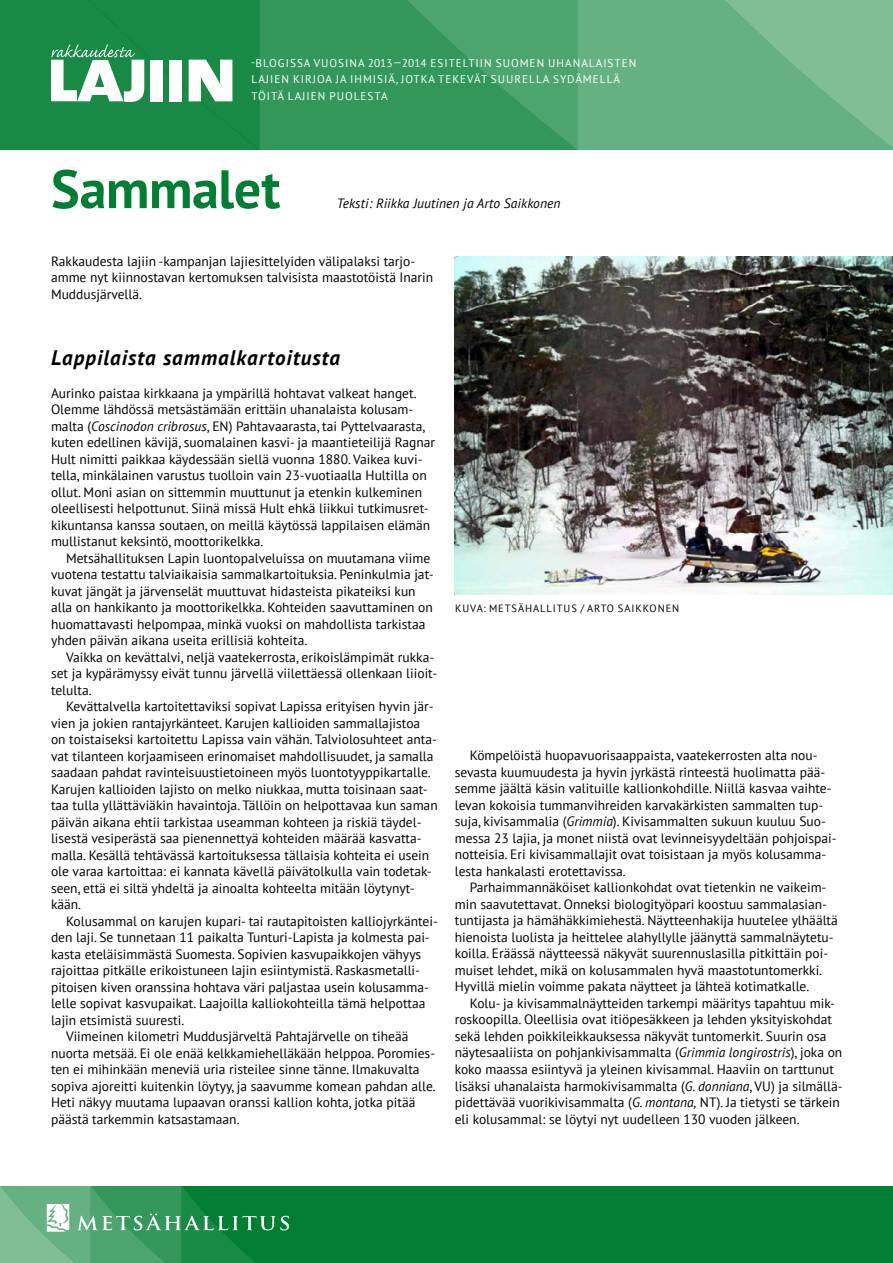
<style>
.page{position:relative;width:893px;height:1263px;background:#fff}
.page>*{position:absolute;margin:0;border:0;box-sizing:border-box;transform-origin:0 0}
.t1{font:700 54px "PT Sans";letter-spacing:-.005em;color:#007e31}
.t2{font:italic 700 21px "PT Sans";letter-spacing:.05em;color:#000}
.t3{font:13.5px/16.5px "PT Sans";color:#000}
.t4{font:italic 13.5px "PT Sans";letter-spacing:.01em;color:#000}
.t5{font:11.25px/16.5px "PT Sans";letter-spacing:.09em;color:#fff}
.t6{font:10.5px "PT Sans";letter-spacing:.09em;color:#000}
.s1{font-style:italic}
</style>
<div class="page">
<svg style="left:577px;top:0;width:316px;height:150px;fill:#65b182"></svg>
<svg style="left:260px;top:0;width:317px;height:150px;fill:#329759"></svg>
<svg style="left:0;top:0;width:260px;height:150px"></svg>
<div style="left:0;top:1186px;width:893px;height:77px;background:#007e31"></div>
<svg style="left:0;top:1186px;width:289px;height:77px"></svg>
<img style="left:455px;top:256px;width:438px;height:338px">
<p class="t5" style="left:251px;top:54px;width:387px">-blogissa vuosina 2013—2014 esiteltiin suomen uhanalaisten lajien kirjoa ja ihmisiä, jotka tekevät suurella sydämellä töitä lajien puolesta</p>
<h1 class="t1" style="left:51px;top:154px;width:231px">Sammalet</h1>
<p class="t4" style="left:337px;top:195px;width:225px">Teksti: Riikka Juutinen ja Arto Saikkonen</p>
<p class="t3" style="left:51px;top:252px;width:384px">Rakkaudesta lajiin -kampanjan lajiesittelyiden välipalaksi tarjo&shy;amme nyt kiinnostavan kertomuksen talvisista maastotöistä I narin<br>M uddusjärvellä.</p>
<h2 class="t2" style="left:51px;top:343px;width:290px">Lappilaista sammalkartoitusta</h2>
<p class="t3" style="left:51px;top:384px;width:386px">Aurinko paistaa kirkkaana ja ympärillä hohtavat valkeat hanget.<br>Olemme lähdössä metsästämään erittäin uhanalaista kolusam&shy;malta (<span class="s1">Coscinodon cribrosus</span>, EN ) Pahtavaarasta, tai Pyttelvaarasta, kuten edellinen kävijä, suomalainen kasvi- ja maantieteilijä Ragnar H ult nimitti paikkaa käydessään siellä vuonna 1880. Vaikea kuvi&shy;tella, minkälainen varustus tuolloin vain 23-vuotiaalla H ultilla on ollut. Moni asian on sittemmin muuttunut ja etenkin kulkeminen oleellisesti helpottunut. Siinä missä H ult ehkä liikkui tutkimusret&shy;kikuntansa kanssa soutaen, on meillä käytössä lappilaisen elämän mullistanut keksintö, moottorikelkka.</p>
<p class="t3" style="left:51px;top:549px;width:384px;text-indent:15px">Metsähallituksen Lapin luontopalveluissa on muutamana viime vuotena testattu talviaikaisia sammalkartoituksia. Peninkulmia jat&shy;kuvat jängät ja järvenselät muuttuvat hidasteista pikateiksi kun alla on hankikanto ja moottorikelkka. Kohteiden saavuttaminen on huomattavasti helpompaa, minkä vuoksi on mahdollista tarkistaa yhden päivän aikana useita erillisiä kohteita.</p>
<p class="t3" style="left:51px;top:648px;width:388px;text-indent:15px">Vaikka on kevättalvi, neljä vaatekerrosta, erikoislämpimät rukka&shy;set ja kypärämyssy eivät tunnu järvellä viilettäessä ollenkaan liioit&shy;telulta.</p>
<p class="t3" style="left:51px;top:698px;width:388px;text-indent:15px">Kevättalvella kartoitettaviksi sopivat Lapissa erityisen hyvin jär&shy;vien ja jokien rantajyrkänteet. Karujen kallioiden sammallajistoa on toistaiseksi kartoitettu Lapissa vain vähän. Talviolosuhteet anta&shy;vat tilanteen korjaamiseen erinomaiset mahdollisuudet, ja samalla saadaan pahdat ravinteisuustietoineen myös luontotyyppikartalle.<br>Karujen kallioiden lajisto on melko niukkaa, mutta toisinaan saat&shy;taa tulla yllättäviäkin havaintoja. Tällöin on helpottavaa kun saman päivän aikana ehtii tarkistaa useamman kohteen ja riskiä täydel&shy;lisestä vesiperästä saa pienennettyä kohteiden määrää kasvatta&shy;malla. Kesällä tehtävässä kartoituksessa tällaisia kohteita ei usein ole varaa kartoittaa: ei kannata kävellä päivätolkulla vain todetak&shy;seen, että ei siltä yhdeltä ja ainoalta kohteelta mitään löytynyt&shy;kään.</p>
<p class="t3" style="left:66px;top:912px;width:373px">Kolusammal on karujen kupari- tai rautapitoisten kalliojyrkäntei-</p>
<p class="t3" style="left:51px;top:929px;width:380px">den laji. Se tunnetaan 11 paikalta Tunturi-Lapista ja kolmesta pai-</p>
<p class="t3" style="left:51px;top:945px;width:372px">kasta eteläisimmästä Suomesta. Sopivien kasvupaikkojen vähyys</p>
<p class="t3" style="left:51px;top:962px;width:371px">rajoittaa pitkälle erikoistuneen lajin esiintymistä. Raskasmetalli-</p>
<p class="t3" style="left:51px;top:978px;width:380px">pitoisen kiven oranssina hohtava väri paljastaa usein kolusamma-</p>
<p class="t3" style="left:51px;top:995px;width:376px">lelle sopivat kasvupaikat. Laajoilla kalliokohteilla tämä helpottaa</p>
<p class="t3" style="left:51px;top:1011px;width:135px">lajin etsimistä suuresti.</p>
<p class="t3" style="left:66px;top:1028px;width:344px">Viimeinen kilometri M uddusjärveltä Pahtajärvelle on tiheää</p>
<p class="t3" style="left:51px;top:1044px;width:386px">nuorta metsää. Ei ole enää kelkkamiehelläkään helppoa. Poromies-</p>
<p class="t3" style="left:51px;top:1061px;width:370px">ten ei mihinkään meneviä uria risteilee sinne tänne. I lmakuvalta</p>
<p class="t3" style="left:51px;top:1077px;width:386px">sopiva ajoreitti kuitenkin löytyy, ja saavumme komean pahdan alle.</p>
<p class="t3" style="left:51px;top:1094px;width:366px">H eti näkyy muutama lupaavan oranssi kallion kohta, jotka pitää</p>
<p class="t3" style="left:51px;top:1110px;width:190px">päästä tarkemmin katsastamaan.</p>
<p class="t6" style="left:455px;top:601px;width:226px">Kuva: M etsähallitus / Arto Saikkonen</p>
<p class="t3" style="left:455px;top:747px;width:383px;text-indent:15px">Kömpelöistä huopavuorisaappaista, vaatekerrosten alta nou&shy;sevasta kuumuudesta ja hyvin jyrkästä rinteestä huolimatta pää&shy;semme jäältä käsin valituille kallionkohdille. N iillä kasvaa vaihte&shy;levan kokoisia tummanvihreiden karvakärkisten sammalten tup&shy;suja, kivisammalia (<span class="s1">Grimmia</span>). Kivisammalten sukuun kuuluu Suo&shy;messa 23 lajia, ja monet niistä ovat levinneisyydeltään pohjoispai&shy;notteisia. Eri kivisammallajit ovat toisistaan ja myös kolusamma&shy;lesta hankalasti erotettavissa.</p>
<p class="t3" style="left:455px;top:879px;width:385px;text-indent:15px">Parhaimmannäköiset kallionkohdat ovat tietenkin ne vaikeim&shy;min saavutettavat. Onneksi biologityöpari koostuu sammalasian&shy;tuntijasta ja hämähäkkimiehestä. Näytteenhakija huutelee ylhäältä hienoista luolista ja heittelee alahyllylle jäänyttä sammalnäytetu&shy;koilla. Eräässä näytteessä näkyvät suurennuslasilla pitkittäin poi&shy;muiset lehdet, mikä on kolusammalen hyvä maastotuntomerkki.<br>Hyvillä mielin voimme pakata näytteet ja lähteä kotimatkalle.</p>
<p class="t3" style="left:455px;top:995px;width:389px;text-indent:15px">Kolu- ja kivisammalnäytteiden tarkempi määritys tapahtuu mik&shy;roskoopilla. Oleellisia ovat itiöpesäkkeen ja lehden yksityiskohdat sekä lehden poikkileikkauksessa näkyvät tuntomerkit. Suurin osa näytesaaliista on pohjankivisammalta (<span class="s1">Grimmia longirostris</span>), joka on koko maassa esiintyvä ja yleinen kivisammal. Haaviin on tarttunut lisäksi uhanalaista harmokivisammalta (<span class="s1">G. donniana</span>, VU) ja silmällä&shy;pidettävää vuorikivisammalta (<span class="s1">G. montana,</span> NT). Ja tietysti se tärkein eli kolusammal: se löytyi nyt uudelleen 130 vuoden jälkeen.</p>
</div>
